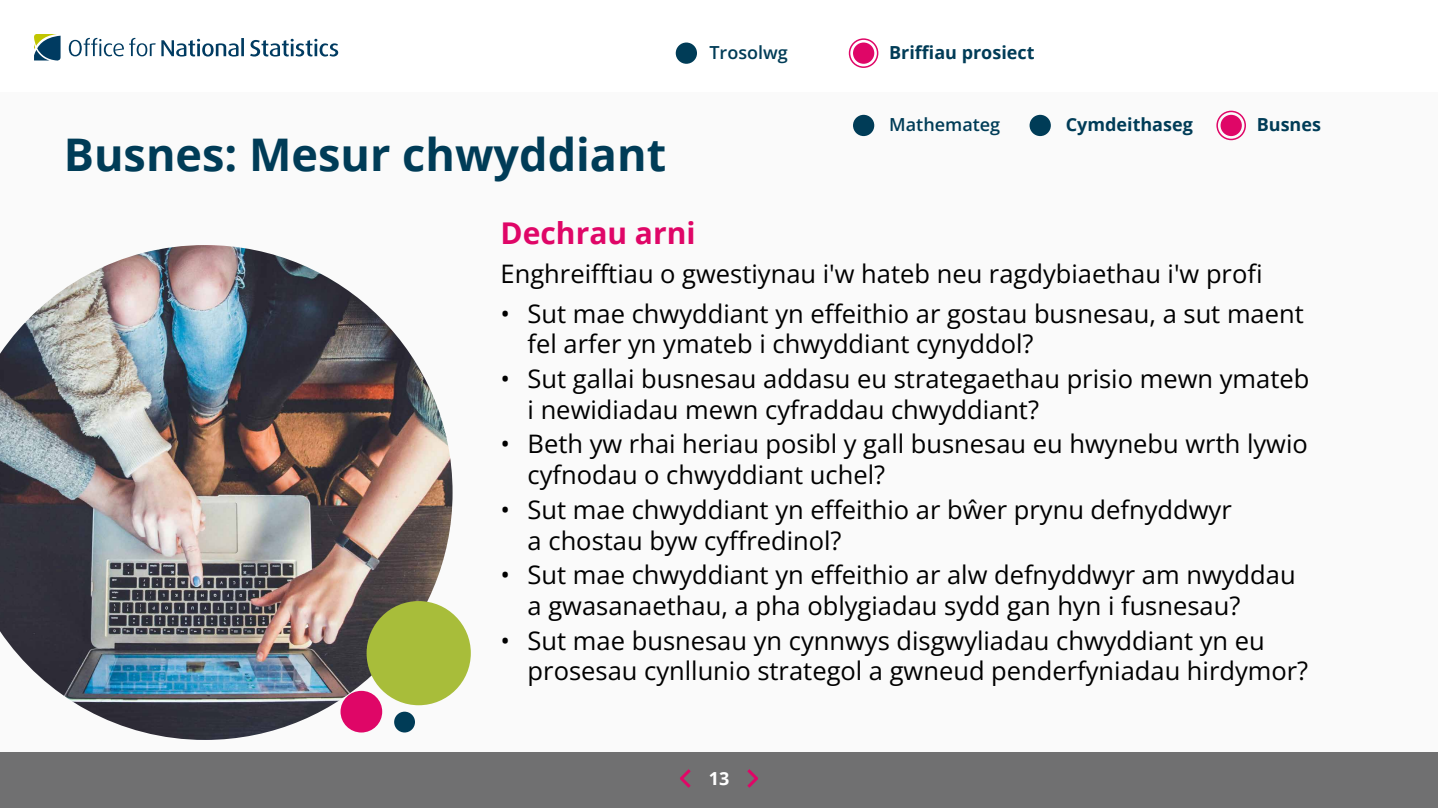
<style>
.page{position:relative;width:1438px;height:808px;background:#fff}
.page>*{position:absolute;margin:0;border:0;box-sizing:border-box;transform-origin:0 0}
.t1{font:700 45px "Open Sans";color:#003c57}
.t2{font:700 30px "Open Sans";color:#df0667}
.t3{font:25.5px/30.6px "Open Sans";color:#000}
.t4{font:700 18px "Open Sans";color:#003c57}
.t5{font:600 18px "Open Sans";color:#003c57}
.t6{font:700 18px "Open Sans";color:#fff}
</style>
<div class="page">
<div style="left:0;top:92px;width:1437px;height:674px;background:#fafafa"></div>
<svg style="left:69px;top:38px;width:175px;height:19px"></svg>
<svg style="left:250px;top:39px;width:88px;height:18px"></svg>
<svg style="left:34px;top:34px;width:27px;height:27px"></svg>
<div style="left:675px;top:43px;width:22px;height:21px;background:#003c57;border-radius:50%"></div>
<div style="left:853px;top:43px;width:21px;height:21px;background:#df0667;border-radius:50%"></div>
<div style="left:853px;top:115px;width:21px;height:21px;background:#003c57;border-radius:50%"></div>
<div style="left:1029px;top:115px;width:21px;height:21px;background:#003c57;border-radius:50%"></div>
<div style="left:1220px;top:115px;width:21px;height:21px;background:#df0667;border-radius:50%"></div>
<div style="left:848px;top:38px;width:30px;height:30px;border:2px solid #df0667;border-radius:50%"></div>
<div style="left:1216px;top:111px;width:29px;height:29px;border:2px solid #df0667;border-radius:50%"></div>
<div style="left:0;top:753px;width:1437px;height:55px;background:#707071"></div>
<svg style="left:747px;top:769px;width:11px;height:19px"></svg>
<svg style="left:680px;top:769px;width:10px;height:19px"></svg>
<img style="left:0;top:245px;width:452px;height:495px">
<div style="left:366px;top:601px;width:105px;height:104px;background:#a8bd3a;border-radius:50%"></div>
<div style="left:340px;top:691px;width:42px;height:41px;background:#df0667;border-radius:50%"></div>
<div style="left:394px;top:712px;width:21px;height:20px;background:#003c57;border-radius:50%"></div>
<h1 class="t1" style="left:64px;top:122px;width:604px">Busnes: Mesur chwyddiant</h1>
<p class="t5" style="left:709px;top:40px;width:80px">Trosolwg</p>
<p class="t4" style="left:889px;top:39px;width:147px">Briffiau prosiect</p>
<p class="t5" style="left:889px;top:112px;width:113px">Mathemateg</p>
<p class="t4" style="left:1065px;top:112px;width:129px">Cymdeithaseg</p>
<p class="t4" style="left:1256px;top:112px;width:66px">Busnes</p>
<p class="t2" style="left:500px;top:212px;width:196px">Dechrau arni</p>
<p class="t3" style="left:500px;top:258px;width:763px">Enghreifftiau o gwestiynau i'w hateb neu ragdybiaethau i'w profi</p>
<p class="t3" style="left:527px;top:297px;width:777px;text-indent:-27px">• Sut mae chwyddiant yn effeithio ar gostau busnesau, a sut maent fel arfer yn ymateb i chwyddiant cynyddol?</p>
<p class="t3" style="left:527px;top:363px;width:783px;text-indent:-27px">• Sut gallai busnesau addasu eu strategaethau prisio mewn ymateb i newidiadau mewn cyfraddau chwyddiant?</p>
<p class="t3" style="left:527px;top:428px;width:781px;text-indent:-27px">• Beth yw rhai heriau posibl y gall busnesau eu hwynebu wrth lywio cyfnodau o chwyddiant uchel?</p>
<p class="t3" style="left:527px;top:494px;width:705px;text-indent:-27px">• Sut mae chwyddiant yn effeithio ar bŵer prynu defnyddwyr a chostau byw cyffredinol?</p>
<p class="t3" style="left:527px;top:559px;width:769px;text-indent:-27px">• Sut mae chwyddiant yn effeithio ar alw defnyddwyr am nwyddau a gwasanaethau, a pha oblygiadau sydd gan hyn i fusnesau?</p>
<p class="t3" style="left:527px;top:625px;width:782px;text-indent:-27px">• Sut mae busnesau yn cynnwys disgwyliadau chwyddiant yn eu prosesau cynllunio strategol a gwneud penderfyniadau hirdymor?</p>
<p class="t6" style="left:708px;top:765px;width:22px">13</p>
</div>
